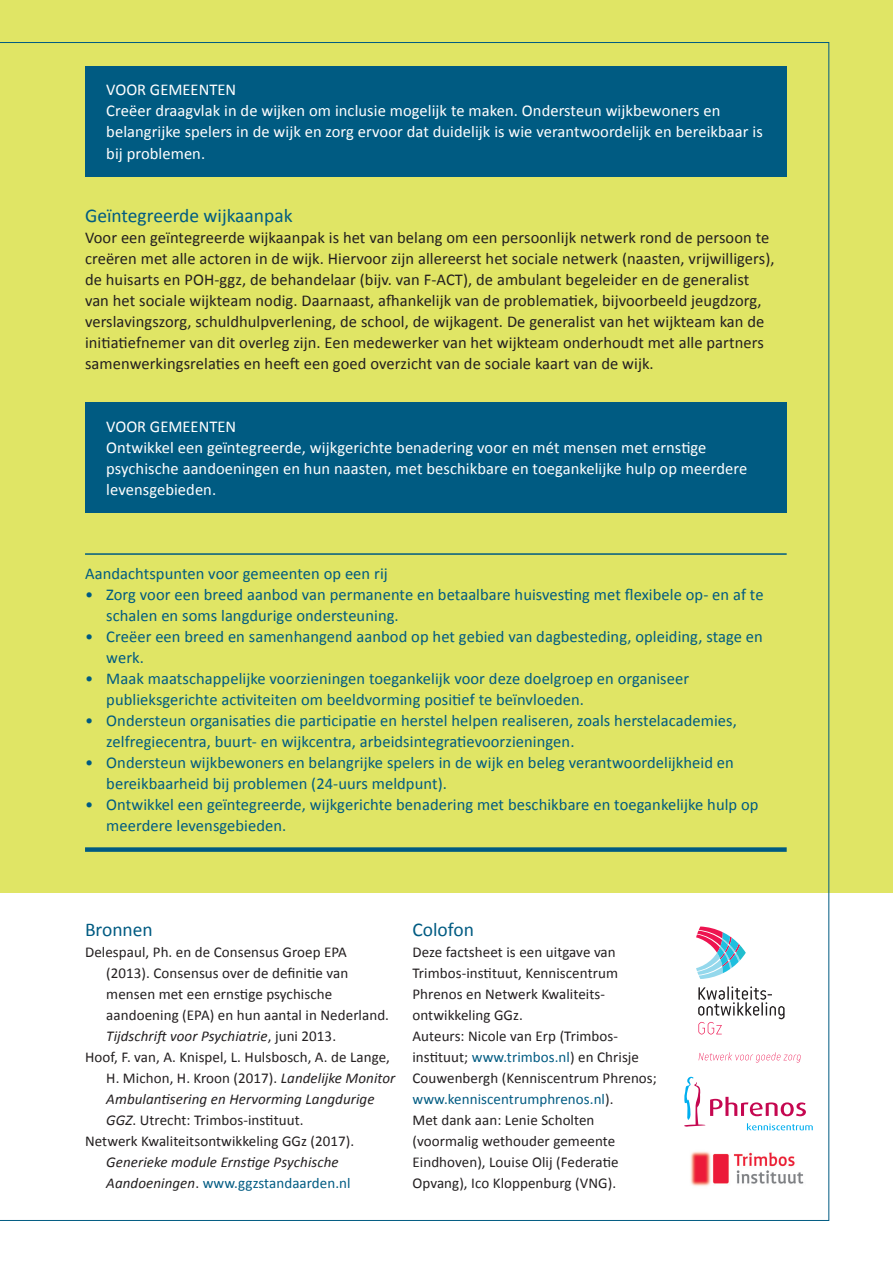
<style>
.page{position:relative;width:893px;height:1263px;background:#fff}
.page>*{position:absolute;margin:0;border:0;box-sizing:border-box;transform-origin:0 0}
._04_Kop_drie{font:19.5px "Calibri";color:#005b82}
._01_Body_inspringen{font:16.5px/21px "Calibri";letter-spacing:.005em;color:#005b82}
._00_Body{font:16.5px/21px "Calibri";letter-spacing:.005em;color:#231f20}
._00_Body-2{font:16.5px/21px "Calibri";letter-spacing:.005em;color:#fff}
._00_Body-3{font:16.5px "Calibri";letter-spacing:.005em;color:#005b82}
._00_Body-4{font:15px/21px "Calibri";letter-spacing:.005em;color:#231f20}
._00_Body-5{font:italic 15px/21px "Calibri";letter-spacing:.005em;color:#231f20}
.s1{font-style:italic}
.s2{font-style:normal}
.s3{font-style:normal;color:#005b82}
.s4{color:#005b82}
</style>
<div class="page">
<div style="left:0;top:0;width:893px;height:892px;background:#e0e565"></div>
<div style="left:85px;top:66px;width:702px;height:111px;background:#005b82"></div>
<div style="left:85px;top:402px;width:702px;height:111px;background:#005b82"></div>
<hr style="left:85px;top:553px;width:702px;height:2px;background:#005b82">
<div style="left:85px;top:847px;width:702px;height:5px;background:#005b82"></div>
<svg style="left:684px;top:1076px;width:129px;height:54px"></svg>
<svg style="left:699px;top:1052px;width:102px;height:10px"></svg>
<svg style="left:698px;top:986px;width:87px;height:48px"></svg>
<svg style="left:696px;top:926px;width:50px;height:53px"></svg>
<img style="left:690px;top:1151px;width:114px;height:35px">
<p class="_00_Body-2" style="left:106px;top:79px;width:131px">VOOR GEMEENTEN</p>
<p class="_00_Body-2" style="left:106px;top:100px;width:658px">Creëer draagvlak in de wijken om inclusie mogelijk te maken. Ondersteun wijkbewoners en belangrijke spelers in de wijk en zorg ervoor dat duidelijk is wie verantwoordelijk en bereikbaar is bij problemen.</p>
<p class="_04_Kop_drie" style="left:85px;top:203px;width:209px">Geïntegreerde wijkaanpak</p>
<p class="_00_Body" style="left:85px;top:226px;width:691px">Voor een geïntegreerde wijkaanpak is het van belang om een persoonlijk netwerk rond de persoon te creëren met alle actoren in de wijk. Hiervoor zijn allereerst het sociale netwerk (naasten, vrijwilligers), de huisarts en POH-ggz, de behandelaar (bijv. van F-ACT), de ambulant begeleider en de generalist van het sociale wijkteam nodig. Daarnaast, afhankelijk van de problematiek, bijvoorbeeld jeugdzorg, verslavingszorg, schuldhulpverlening, de school, de wijkagent. De generalist van het wijkteam kan de initiatiefnemer van dit overleg zijn. Een medewerker van het wijkteam onderhoudt met alle partners samenwerkingsrelaties en heeft een goed overzicht van de sociale kaart van de wijk.</p>
<p class="_00_Body-2" style="left:106px;top:415px;width:131px">VOOR GEMEENTEN</p>
<p class="_00_Body-2" style="left:106px;top:436px;width:642px">Ontwikkel een geïntegreerde, wijkgerichte benadering voor en mét mensen met ernstige psychische aandoeningen en hun naasten, met beschikbare en toegankelijke hulp op meerdere levensgebieden.</p>
<p class="_00_Body-3" style="left:85px;top:563px;width:304px">Aandachtspunten voor gemeenten op een rij</p>
<p class="_01_Body_inspringen" style="left:106px;top:583px;width:659px;text-indent:-21px">• Zorg voor een breed aanbod van permanente en betaalbare huisvesting met flexibele op- en af te schalen en soms langdurige ondersteuning.</p>
<p class="_01_Body_inspringen" style="left:106px;top:625px;width:658px;text-indent:-21px">• Creëer een breed en samenhangend aanbod op het gebied van dagbesteding, opleiding, stage en werk.</p>
<p class="_01_Body_inspringen" style="left:106px;top:667px;width:584px;text-indent:-21px">• Maak maatschappelijke voorzieningen toegankelijk voor deze doelgroep en organiseer publieksgerichte activiteiten om beeldvorming positief te beïnvloeden.</p>
<p class="_01_Body_inspringen" style="left:106px;top:709px;width:632px;text-indent:-21px">• Ondersteun organisaties die participatie en herstel helpen realiseren, zoals herstelacademies, zelfregiecentra, buurt- en wijkcentra, arbeidsintegratievoorzieningen.</p>
<p class="_01_Body_inspringen" style="left:106px;top:751px;width:629px;text-indent:-21px">• Ondersteun wijkbewoners en belangrijke spelers in de wijk en beleg verantwoordelijkheid en bereikbaarheid bij problemen (24-uurs meldpunt).</p>
<p class="_01_Body_inspringen" style="left:106px;top:793px;width:654px;text-indent:-21px">• Ontwikkel een geïntegreerde, wijkgerichte benadering met beschikbare en toegankelijke hulp op meerdere levensgebieden.</p>
<p class="_04_Kop_drie" style="left:85px;top:917px;width:69px">Bronnen</p>
<p class="_00_Body-4" style="left:106px;top:940px;width:284px;text-indent:-21px">Delespaul, Ph. en de Consensus Groep EPA (2013). Consensus over de definitie van mensen met een ernstige psychische aandoening (EPA) en hun aantal in Nederland.<br><span class="s1">Tijdschrift voor Psychiatrie</span>, juni 2013.</p>
<p class="_00_Body-4" style="left:106px;top:1045px;width:291px;text-indent:-21px">Hoof, F. van, A. Knispel, L. Hulsbosch, A. de Lange, H. Michon, H. Kroon (2017). <span class="s1">Landelijke Monitor Ambulantisering en Hervorming Langdurige GGZ</span>. Utrecht: Trimbos-instituut.</p>
<p class="_00_Body-5" style="left:106px;top:1129px;width:249px;text-indent:-21px"><span class="s2">Netwerk Kwaliteitsontwikkeling GGz (2017).<br></span>Generieke module Ernstige Psychische<br>Aandoeningen<span class="s2">.</span> <span class="s3">www.ggzstandaarden.nl</span></p>
<p class="_04_Kop_drie" style="left:412px;top:917px;width:63px">Colofon</p>
<p class="_00_Body-4" style="left:412px;top:940px;width:207px">Deze factsheet is een uitgave van<br>Trimbos-instituut, Kenniscentrum<br>Phrenos en Netwerk Kwaliteits&shy;ontwikkeling GGz.</p>
<p class="_00_Body-4" style="left:412px;top:1024px;width:246px">Auteurs: Nicole van Erp (Trimbos&shy;instituut; <span class="s4">www.trimbos.nl</span>) en Chrisje Couwenbergh (Kenniscentrum Phrenos; <span class="s4">www.kenniscentrumphrenos.nl</span>).</p>
<p class="_00_Body-4" style="left:412px;top:1108px;width:208px">Met dank aan: Lenie Scholten (voormalig wethouder gemeente<br>Eindhoven), Louise Olij (Federatie<br>Opvang), Ico Kloppenburg (VNG).</p>
</div>
